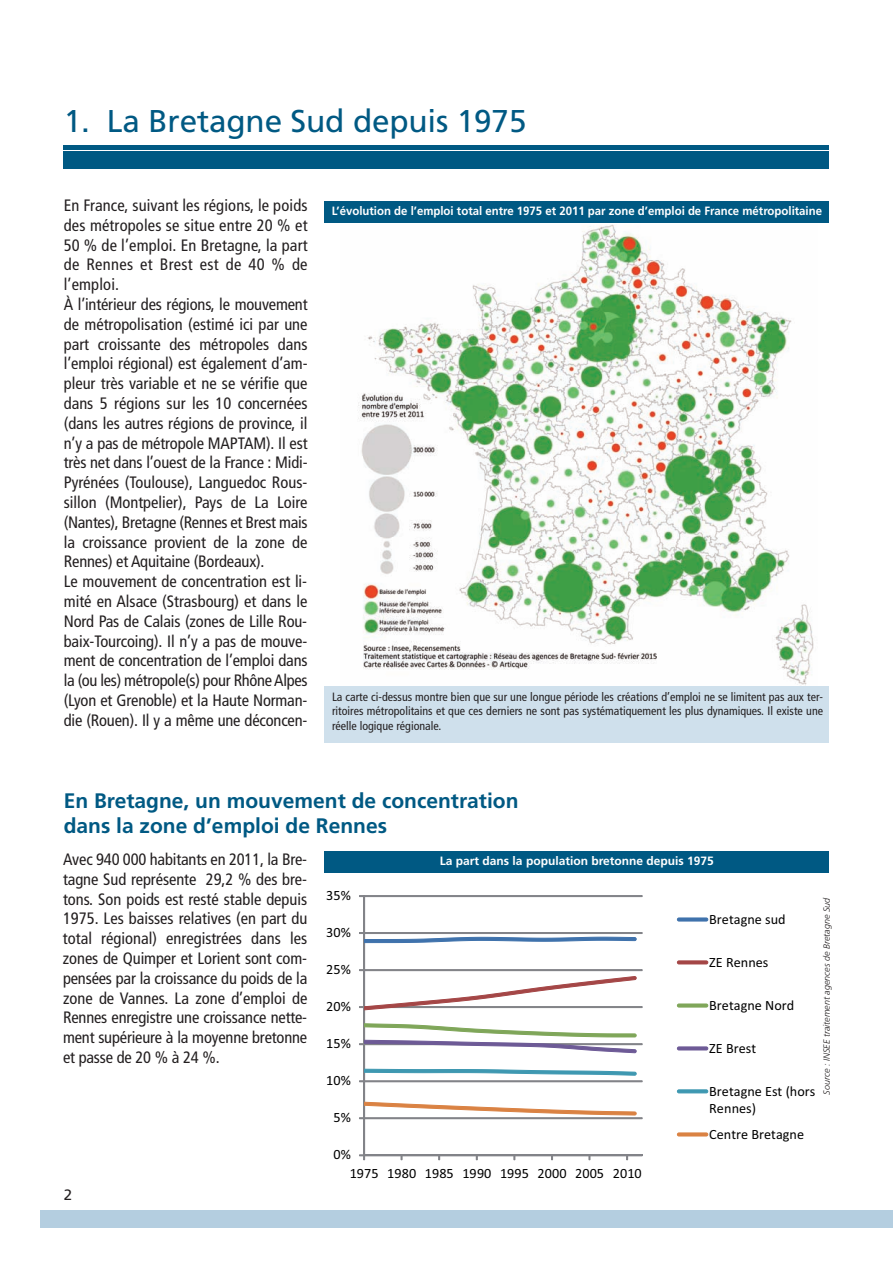
<style>
.page{position:relative;width:893px;height:1263px;background:#fff}
.page>*{position:absolute;margin:0;border:0;box-sizing:border-box;transform-origin:0 0}
.t1{font:31.5px "Frutiger";letter-spacing:-.005em;color:#005983}
.t2{font:700 21px/25.2px "Frutiger";color:#005983}
.t3{font:condensed 16.5px/19.8px "Frutiger";letter-spacing:-.005em;color:#231f20}
.t4{font:15px "Frutiger";color:#231f20}
.t5{font:14.25px/17.4px "Calibri";color:#000}
.t6{font:condensed 12px/14.4px "Frutiger";color:#231f20;text-align:justify}
.t7{font:700 12px "Frutiger";color:#fff;scale:.95 1}
.t8{font:700 12px "Frutiger";color:#fff}
.t9{font:italic 300 9px "Frutiger";color:#231f20}
</style>
<div class="page">
<div style="left:64px;top:152px;width:765px;height:17px;background:#005983"></div>
<hr style="left:64px;top:146px;width:765px;height:4px;background:#005983">
<div style="left:40px;top:1210px;width:853px;height:17px;background:#b4cee0"></div>
<img style="left:358px;top:225px;width:456px;height:460px">
<div style="left:364px;top:895px;width:278px;height:2px;border:1px solid #828388"></div>
<div style="left:364px;top:932px;width:278px;height:2px;border:1px solid #828388"></div>
<div style="left:364px;top:969px;width:278px;height:2px;border:1px solid #828388"></div>
<div style="left:364px;top:1006px;width:278px;height:2px;border:1px solid #828388"></div>
<div style="left:364px;top:1043px;width:278px;height:2px;border:1px solid #828388"></div>
<div style="left:364px;top:1081px;width:278px;height:1px;border:1px solid #828388"></div>
<div style="left:364px;top:1117px;width:278px;height:2px;border:1px solid #828388"></div>
<div style="left:363px;top:896px;width:2px;height:259px;border:1px solid #828388"></div>
<div style="left:364px;top:1155px;width:278px;height:1px;border:1px solid #828388"></div>
<svg style="left:359px;top:1155px;width:6px;height:5px"></svg>
<svg style="left:359px;top:932px;width:277px;height:11px"></svg>
<svg style="left:359px;top:969px;width:277px;height:41px"></svg>
<svg style="left:359px;top:1023px;width:277px;height:30px"></svg>
<svg style="left:364px;top:1069px;width:272px;height:6px"></svg>
<svg style="left:359px;top:1102px;width:277px;height:17px"></svg>
<div style="left:677px;top:918px;width:31px;height:3px;border:1px solid #3f72ac;border-radius:2px"></div>
<div style="left:677px;top:961px;width:31px;height:3px;border:1px solid #a44646;border-radius:2px"></div>
<div style="left:677px;top:1004px;width:31px;height:3px;border:1px solid #7fa659;border-radius:2px"></div>
<div style="left:677px;top:1047px;width:31px;height:3px;border:1px solid #6d5a96;border-radius:2px"></div>
<div style="left:677px;top:1090px;width:31px;height:3px;border:1px solid #3e98b1;border-radius:2px"></div>
<div style="left:677px;top:1133px;width:31px;height:3px;border:1px solid #da8243;border-radius:2px"></div>
<div style="left:325px;top:201px;width:504px;height:22px;background:#005983"></div>
<div style="left:325px;top:851px;width:504px;height:22px;background:#005983"></div>
<div style="left:324px;top:686px;width:505px;height:56px;background:#cfe0ec"></div>
<h1 class="t1" style="left:64px;top:103px;width:464px">1. La Bretagne Sud depuis 1975</h1>
<p class="t3" style="left:64px;top:195px;width:492px">En France, suivant les régions, le poids<br>des métropoles se situe entre 20 % et<br>50 % de l’emploi. En Bretagne, la part<br>de Rennes et Brest est de 40 % de<br>l’emploi.<br>à l’intérieur des régions, le mouvement<br>de métropolisation (estimé ici par une<br>part croissante des métropoles dans<br>l’emploi régional) est également d’am-<br>pleur très variable et ne se vérifie que<br>dans 5 régions sur les 10 concernées<br>(dans les autres régions de province, il<br>n’y a pas de métropole MAPTAM). Il est<br>très net dans l’ouest de la France : Midi-<br>Pyrénées (Toulouse), Languedoc Rous-<br>sillon (Montpelier), Pays de La Loire<br>(Nantes), Bretagne (Rennes et Brest mais<br>la croissance provient de la zone de<br>Rennes) et Aquitaine (Bordeaux).<br>Le mouvement de concentration est li-<br>mité en Alsace (Strasbourg) et dans le<br>Nord Pas de Calais (zones de Lille Rou-<br>baix-Tourcoing). Il n’y a pas de mouve-<br>ment de concentration de l’emploi dans<br>la (ou les) métropole(s) pour Rhône Alpes<br>(Lyon et Grenoble) et la Haute Norman-<br>die (Rouen). Il y a même une déconcen- tration en PACA (Nice+Aix Marseille).</p>
<p class="t7" style="left:332px;top:204px;width:518px">L’évolution de l’emploi total entre 1975 et 2011 par zone d’emploi de France métropolitaine</p>
<p class="t6" style="left:332px;top:689px;width:493px">La carte ci-dessus montre bien que sur une longue période les créations d’emploi ne se limitent pas aux ter&shy;ritoires métropolitains et que ces derniers ne sont pas systématiquement les plus dynamiques. Il existe une réelle logique régionale.</p>
<p class="t2" style="left:64px;top:788px;width:456px">En Bretagne, un mouvement de concentration dans la zone d’emploi de Rennes</p>
<p class="t3" style="left:63px;top:849px;width:246px;text-align:justify">Avec 940 000 habitants en 2011, la Bre&shy;tagne Sud représente 29,2 % des bre&shy;tons. Son poids est resté stable depuis 1975. Les baisses relatives (en part du total régional) enregistrées dans les zones de Quimper et Lorient sont com&shy;pensées par la croissance du poids de la zone de Vannes. La zone d’emploi de Rennes enregistre une croissance nette&shy;ment supérieure à la moyenne bretonne et passe de 20 % à 24 %.</p>
<p class="t4" style="left:64px;top:1186px;width:10px">2</p>
<p class="t5" style="left:326px;top:887px;width:26px">35%</p>
<p class="t5" style="left:326px;top:924px;width:26px">30%</p>
<p class="t5" style="left:326px;top:961px;width:26px">25%</p>
<p class="t5" style="left:326px;top:998px;width:26px">20%</p>
<p class="t5" style="left:326px;top:1035px;width:26px">15%</p>
<p class="t5" style="left:326px;top:1072px;width:26px">10%</p>
<p class="t5" style="left:333px;top:1109px;width:19px">5%</p>
<p class="t5" style="left:333px;top:1146px;width:19px">0%</p>
<p class="t8" style="left:440px;top:854px;width:275px">La part dans la population bretonne depuis 1975</p>
<p class="t5" style="left:709px;top:910px;width:78px">Bretagne sud</p>
<p class="t5" style="left:709px;top:953px;width:61px">ZE Rennes</p>
<p class="t5" style="left:709px;top:996px;width:87px">Bretagne Nord</p>
<p class="t5" style="left:709px;top:1039px;width:48px">ZE Brest</p>
<p class="t5" style="left:709px;top:1082px;width:108px">Bretagne Est (hors<br>Rennes)</p>
<p class="t5" style="left:709px;top:1125px;width:96px">Centre Bretagne</p>
<p class="t5" style="left:350px;top:1164px;width:294px">1975 1980 1985 1990 1995 2000 2005 2010</p>
<p class="t9" style="left:822px;top:1095px;width:199px;rotate:-90deg">Source : INSEE traitement agences de Bretagne Sud</p>
</div>
